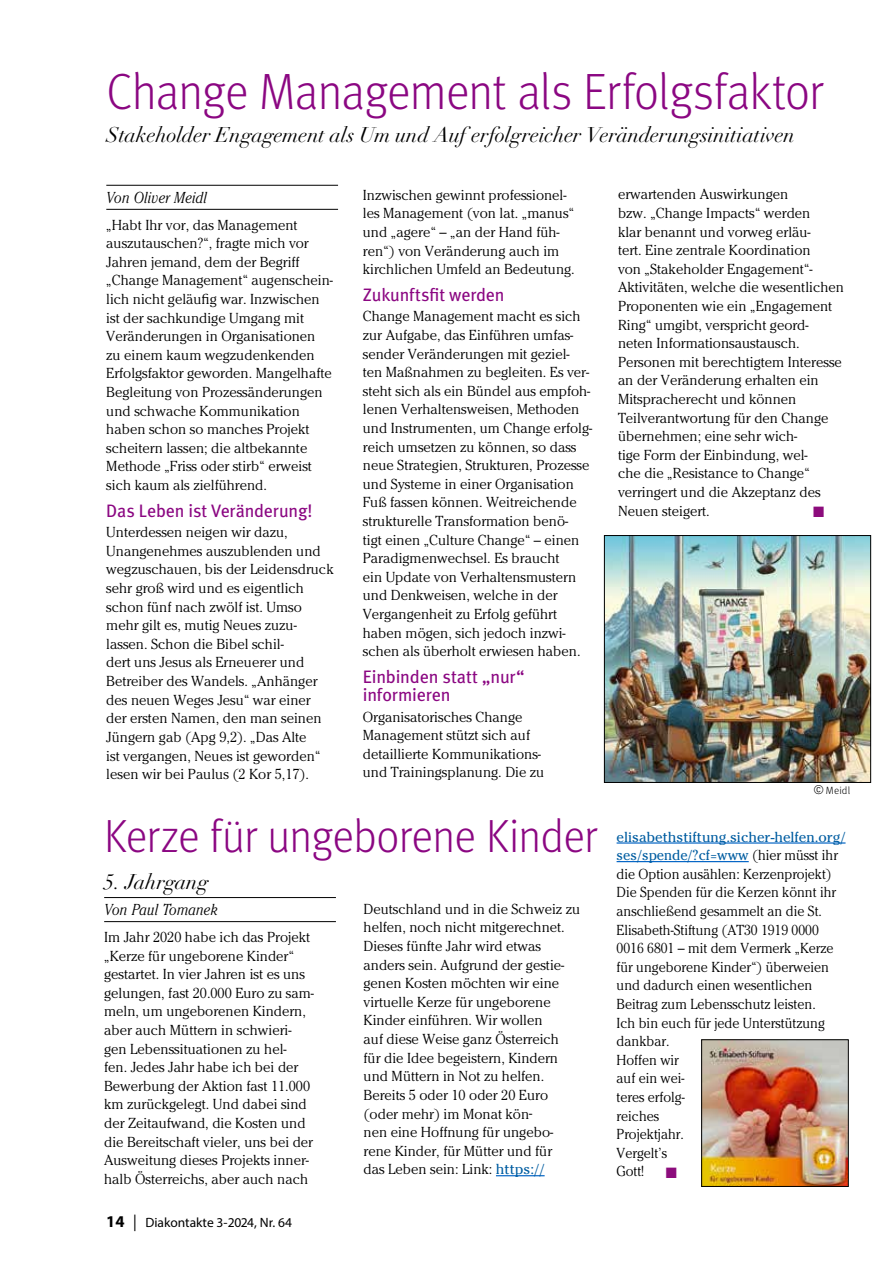
<style>
.page{position:relative;width:893px;height:1263px;background:#fff}
.page>*{position:absolute;margin:0;border:0;box-sizing:border-box;transform-origin:0 0}
.t1{font:300 51px "Meta OT";letter-spacing:-.015em;color:#8b0782;scale:.94 1}
.t2{font:300 46.5px "Meta OT";letter-spacing:-.015em;color:#8b0782;scale:.95 1}
.t3{font:italic 21px "Didot LT Std";letter-spacing:-.01em;color:#000}
.t4{font:18px/18px "Meta Book LF";letter-spacing:-.01em;color:#8b0782}
.t5{font:italic 300 15.75px "Cheltenham Std";letter-spacing:.02em;color:#000;scale:.88 1}
.t6{font:300 14.4px/18.6px "Cheltenham Std";color:#000}
.t7{font:300 14.4px/18.6px "Cheltenham Std";color:#000;scale:.96 1}
.t8{font:13.5px "Myriad Pro";color:#000}
.t9{font:300 10.5px "Meta OT";letter-spacing:.015em;color:#000}
.s1{font-weight:700;font-size:16.5px}
.s2{font-family:"Minion Pro";font-size:16.5px}
.s3{font-weight:400;color:#005da1}
.s4{font-family:"Univers LT Std";font-weight:400;font-size:12px}
</style>
<div class="page">
<hr style="left:106px;top:185px;width:232px;height:1px;background:#000">
<hr style="left:106px;top:209px;width:232px;height:1px;background:#000">
<hr style="left:104px;top:897px;width:232px;height:1px;background:#000">
<hr style="left:104px;top:921px;width:232px;height:1px;background:#000">
<hr style="left:496px;top:1175px;width:49px;height:1px;background:#0063c5">
<hr style="left:617px;top:842px;width:228px;height:1px;background:#0063c5">
<hr style="left:617px;top:861px;width:132px;height:1px;background:#0063c5">
<img style="left:703px;top:1041px;width:143px;height:144px">
<div style="left:701px;top:1039px;width:147px;height:148px;border:1px solid #000"></div>
<img style="left:606px;top:537px;width:263px;height:244px">
<div style="left:604px;top:535px;width:267px;height:248px;border:1px solid #000"></div>
<h1 class="t1" style="left:107px;top:62px;width:764px">Change Management als Erfolgsfaktor</h1>
<h3 class="t3" style="left:107px;top:122px;width:690px">Stakeholder Engagement als Um und Auf erfolgreicher Veränderungsinitiativen</h3>
<p class="t5" style="left:106px;top:188px;width:116px">Von Oliver Meidl</p>
<p class="t6" style="left:106px;top:215px;width:228px">„Habt Ihr vor, das Management auszutauschen?“, fragte mich vor<br>Jahren jemand, dem der Begriff „Change Management“ augenschein&shy;lich nicht geläufig war. Inzwischen ist der sachkundige Umgang mit<br>Veränderungen in Organisationen zu einem kaum wegzudenkenden<br>Erfolgsfaktor geworden. Mangelhafte<br>Begleitung von Prozessänderungen und schwache Kommunikation haben schon so manches Projekt scheitern lassen; die altbekannte<br>Methode „Friss oder stirb“ erweist sich kaum als zielführend.</p>
<p class="t4" style="left:106px;top:501px;width:208px">Das Leben ist Veränderung!</p>
<p class="t6" style="left:106px;top:523px;width:229px">Unterdessen neigen wir dazu,<br>Unangenehmes auszublenden und wegzuschauen, bis der Leidensdruck sehr groß wird und es eigentlich schon fünf nach zwölf ist. Umso mehr gilt es, mutig Neues zuzu&shy;lassen. Schon die Bibel schil-<br>dert uns Jesus als Erneuerer und<br>Betreiber des Wandels. „Anhänger des neuen Weges Jesu“ war einer der ersten Namen, den man seinen<br>Jüngern gab (Apg 9,2). „Das Alte<br>ist vergangen, Neues ist geworden“ lesen wir bei Paulus (2 Kor 5,17).</p>
<p class="t6" style="left:363px;top:185px;width:213px">Inzwischen gewinnt professionel&shy;les Management (von lat. „manus“ und „agere“ – „an der Hand füh&shy;ren“) von Veränderung auch im kirchlichen Umfeld an Bedeutung.</p>
<p class="t4" style="left:363px;top:285px;width:143px">Zukunftsfit werden</p>
<p class="t6" style="left:363px;top:307px;width:231px">Change Management macht es sich zur Aufgabe, das Einführen umfas&shy;sender Veränderungen mit geziel&shy;ten Maßnahmen zu begleiten. Es ver&shy;steht sich als ein Bündel aus empfoh&shy;lenen Verhaltensweisen, Methoden und Instrumenten, um Change erfolg&shy;reich umsetzen zu können, so dass neue Strategien, Strukturen, Prozesse und Systeme in einer Organisation Fuß fassen können. Weitreichende strukturelle Transformation benö-<br>tigt einen „Culture Change“ – einen Paradigmenwechsel. Es braucht<br>ein Update von Verhaltensmustern und Denkweisen, welche in der Vergangenheit zu Erfolg geführt haben mögen, sich jedoch inzwi&shy;schen als überholt erwiesen haben.</p>
<p class="t4" style="left:363px;top:667px;width:163px">Einbinden statt „nur“ informieren</p>
<p class="t6" style="left:363px;top:707px;width:183px">Organisatorisches Change<br>Management stützt sich auf detaillierte Kommunikations&shy;und Trainingsplanung. Die zu</p>
<h2 class="t2" style="left:104px;top:809px;width:521px">Kerze für ungeborene Kinder</h2>
<h3 class="t3" style="left:104px;top:869px;width:106px">5. Jahrgang</h3>
<p class="t5" style="left:104px;top:900px;width:131px">Von Paul Tomanek</p>
<p class="t6" style="left:104px;top:927px;width:211px">Im Jahr 2020 habe ich das Projekt „Kerze für ungeborene Kinder“ gestartet. In vier Jahren ist es uns gelungen, fast 20.000 Euro zu sam&shy;meln, um ungeborenen Kindern, aber auch Müttern in schwieri&shy;gen Lebenssituationen zu hel-<br>fen. Jedes Jahr habe ich bei der<br>Bewerbung der Aktion fast 11.000 km zurückgelegt. Und dabei sind der Zeitaufwand, die Kosten und die Bereitschaft vieler, uns bei der<br>Ausweitung dieses Projekts inner&shy;halb Österreichs, aber auch nach</p>
<p class="t8" style="left:106px;top:1214px;width:187px"><span class="s1">14</span> <span class="s2">|</span> Diakontakte 3-2024, Nr. 64</p>
<p class="t6" style="left:364px;top:899px;width:218px">Deutschland und in die Schweiz zu helfen, noch nicht mitgerechnet.<br>Dieses fünfte Jahr wird etwas anders sein. Aufgrund der gestie&shy;genen Kosten möchten wir eine virtuelle Kerze für ungeborene<br>Kinder einführen. Wir wollen<br>auf diese Weise ganz Österreich<br>für die Idee begeistern, Kindern und Müttern in Not zu helfen.<br>Bereits 5 oder 10 oder 20 Euro (oder mehr) im Monat kön-<br>nen eine Hoffnung für ungebo&shy;rene Kinder, für Mütter und für<br>das Leben sein: Link: <span class="s3">https://</span></p>
<p class="t6" style="left:618px;top:185px;width:227px">erwartenden Auswirkungen<br>bzw. „Change Impacts“ werden<br>klar benannt und vorweg erläu-<br>tert. Eine zentrale Koordination<br>von „Stakeholder Engagement“-<br>Aktivitäten, welche die wesentlichen<br>Proponenten wie ein „Engagement<br>Ring“ umgibt, verspricht geord&shy;neten Informationsaustausch.<br>Personen mit berechtigtem Interesse an der Veränderung erhalten ein<br>Mitspracherecht und können<br>Teilverantwortung für den Change übernehmen; eine sehr wich-<br>tige Form der Einbindung, wel-<br>che die „Resistance to Change“ verringert und die Akzeptanz des<br>Neuen steigert.</p>
<p class="t9" style="left:814px;top:784px;width:38px"><span class="s4">©</span> Meidl</p>
<p class="t7" style="left:617px;top:827px;width:240px"><span class="s3">elisabethstiftung.sicher-helfen.org/ ses/spende/?cf=www</span> (hier müsst ihr die Option ausählen: Kerzenprojekt)<br>Die Spenden für die Kerzen könnt ihr anschließend gesammelt an die St.<br>Elisabeth-Stiftung (AT30 1919 0000<br>0016 6801 – mit dem Vermerk „Kerze für ungeborene Kinder“) überweien und dadurch einen wesentlichen<br>Beitrag zum Lebensschutz leisten.<br>Ich bin euch für jede Unterstützung dankbar.<br>Hoffen wir<br>auf ein wei-<br>teres erfolg-<br>reiches<br>Projektjahr.<br>Vergelt’s<br>Gott!</p>
</div>
